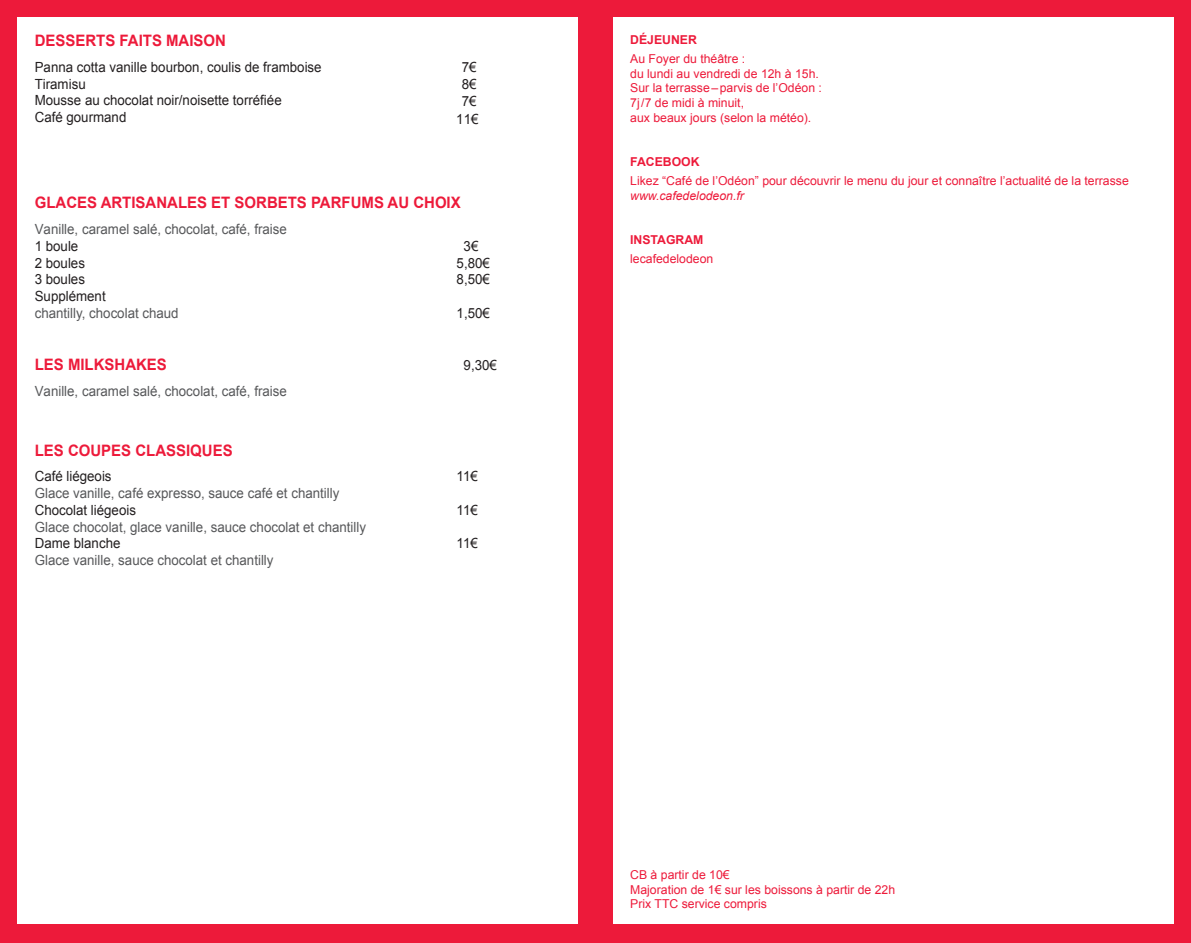
<style>
.page{position:relative;width:1191px;height:943px;background:#ed1a3a}
.page>*{position:absolute;margin:0;border:0;box-sizing:border-box;transform-origin:0 0}
.t1{font:700 15.75px "Arial";color:#ed1a3a;scale:.95 1}
.t2{font:14px "Arial";color:#57585a;scale:.95 1}
.t3{font:14px/16.8px "Arial";color:#231f20;scale:.95 1}
.t4{font:12.25px/14.7px "Arial";color:#ed1a3a}
.t5{font:700 12.25px "Arial";color:#ed1a3a}
.t6{font:italic 12.25px "Arial";color:#ed1a3a}
</style>
<div class="page">
<div style="left:613px;top:18px;width:560px;height:906px;background:#fff"></div>
<div style="left:18px;top:18px;width:560px;height:906px;background:#fff"></div>
<p class="t1" style="left:35px;top:30px;width:203px">DESSERTS FAITS MAISON</p>
<p class="t3" style="left:35px;top:59px;width:303px">Panna cotta vanille bourbon, coulis de framboise<br>Tiramisu<br>Mousse au chocolat noir/noisette torréfiée<br>Café gourmand</p>
<p class="t3" style="left:462px;top:58px;width:17px;text-align:justify">7€ 8€ 7€</p>
<p class="t3" style="left:456px;top:111px;width:25px">11€</p>
<p class="t1" style="left:35px;top:192px;width:450px">GLACES ARTISANALES ET SORBETS PARFUMS AU CHOIX</p>
<p class="t3" style="left:456px;top:237px;width:37px;text-align:center">3€<br>5,80€<br>8,50€</p>
<p class="t3" style="left:456px;top:305px;width:37px">1,50€</p>
<p class="t2" style="left:35px;top:220px;width:267px">Vanille, caramel salé, chocolat, café, fraise</p>
<p class="t3" style="left:35px;top:237px;width:76px">1 boule<br>2 boules<br>3 boules<br>Supplément</p>
<p class="t2" style="left:35px;top:304px;width:153px">chantilly, chocolat chaud</p>
<p class="t1" style="left:35px;top:354px;width:141px">LES MILKSHAKES</p>
<p class="t2" style="left:35px;top:382px;width:267px">Vanille, caramel salé, chocolat, café, fraise</p>
<p class="t3" style="left:463px;top:357px;width:37px">9,30€</p>
<p class="t1" style="left:35px;top:439px;width:210px">LES COUPES CLASSIQUES</p>
<p class="t3" style="left:35px;top:468px;width:82px">Café liégeois</p>
<p class="t2" style="left:35px;top:484px;width:322px">Glace vanille, café expresso, sauce café et chantilly</p>
<p class="t3" style="left:35px;top:501px;width:108px">Chocolat liégeois</p>
<p class="t2" style="left:35px;top:517px;width:350px">Glace chocolat, glace vanille, sauce chocolat et chantilly</p>
<p class="t3" style="left:35px;top:535px;width:92px">Dame blanche</p>
<p class="t2" style="left:35px;top:551px;width:253px">Glace vanille, sauce chocolat et chantilly</p>
<p class="t3" style="left:456px;top:468px;width:24px">11€</p>
<p class="t3" style="left:456px;top:501px;width:24px">11€</p>
<p class="t3" style="left:456px;top:535px;width:24px">11€</p>
<p class="t5" style="left:630px;top:31px;width:68px">DÉJEUNER</p>
<p class="t4" style="left:630px;top:51px;width:193px">Au Foyer du théâtre :<br>du lundi au vendredi de 12h à 15h.<br>Sur la terrasse–parvis de l’Odéon :<br>7j/7 de midi à minuit,<br>aux beaux jours (selon la météo).</p>
<p class="t5" style="left:630px;top:153px;width:71px">FACEBOOK</p>
<p class="t4" style="left:630px;top:174px;width:500px">Likez “Café de l’Odéon” pour découvrir le menu du jour et connaître l’actualité de la terrasse</p>
<p class="t6" style="left:630px;top:188px;width:115px">www.cafedelodeon.fr</p>
<p class="t5" style="left:630px;top:231px;width:75px">INSTAGRAM</p>
<p class="t4" style="left:630px;top:252px;width:85px">lecafedelodeon</p>
<p class="t4" style="left:630px;top:867px;width:266px">CB à partir de 10€<br>Majoration de 1€ sur les boissons à partir de 22h<br>Prix TTC service compris</p>
</div>
